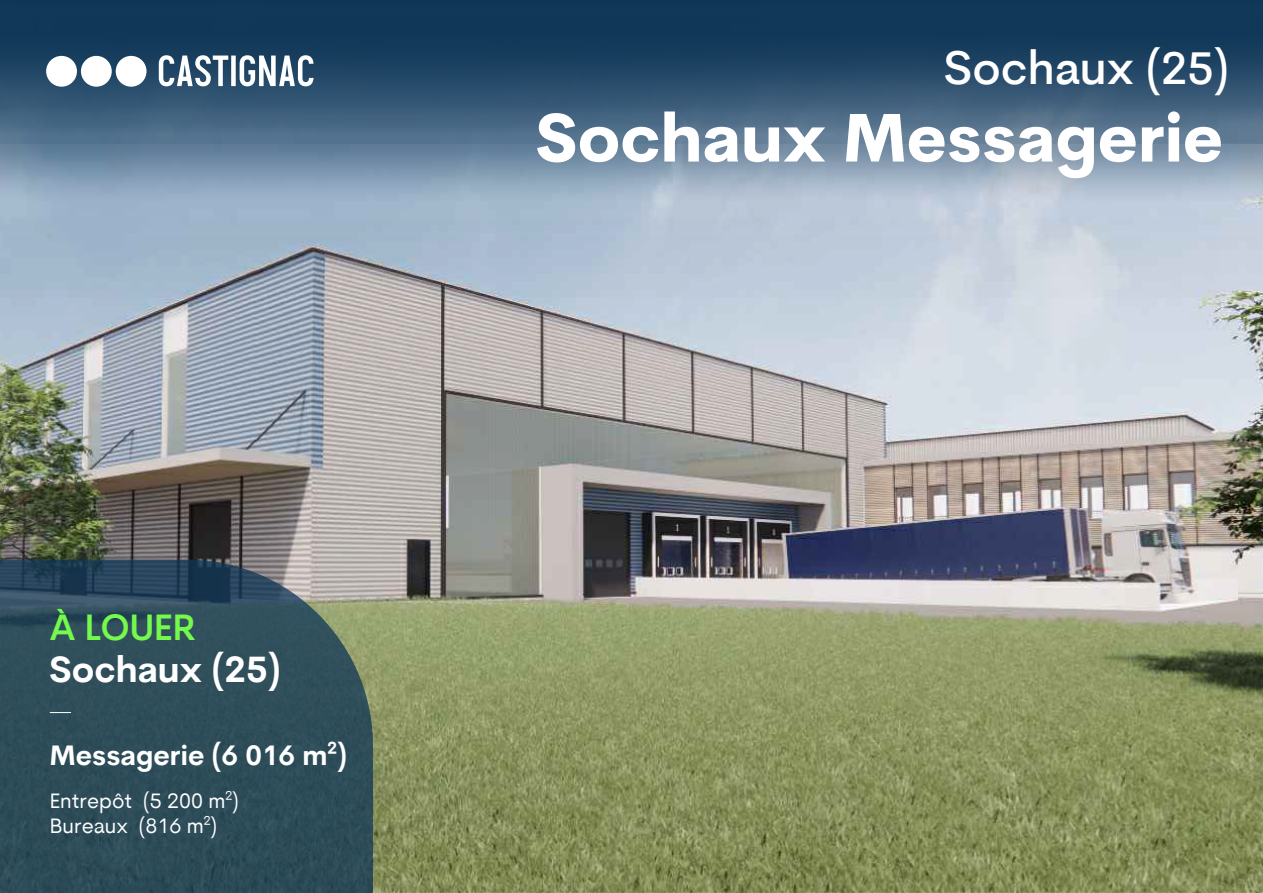
<style>
.page{position:relative;width:1263px;height:893px;background:#fff}
.page>*{position:absolute;margin:0;border:0;box-sizing:border-box;transform-origin:0 0}
.t1{font:800 66.75px "Cerebri Sans Pro";color:#fff}
.t2{font:500 46.5px "Cerebri Sans Pro";color:#fff}
.t3{font:600 36.15px "Cerebri Sans Pro";color:#75f94c}
.t4{font:700 36px "Cerebri Sans Pro";color:#fff}
.t5{font:700 27.75px "Cerebri Sans Pro";color:#fff}
.t6{font:21px/25.2px "Cerebri Sans Pro";color:#fff}
.s1{font-size:45px}
</style>
<div class="page">
<img style="left:0;top:0;width:1263px;height:893px">
<svg style="left:0;top:560px;width:373px;height:333px;background:#34515d"></svg>
<svg style="left:159px;top:55px;width:154px;height:31px"></svg>
<div style="left:116px;top:56px;width:31px;height:31px;background:#fff;border-radius:50%"></div>
<div style="left:81px;top:56px;width:31px;height:31px;background:#fff;border-radius:50%"></div>
<div style="left:46px;top:56px;width:31px;height:31px;background:#fff;border-radius:50%"></div>
<svg style="left:50px;top:712px;width:21px;height:1px"></svg>
<h3 class="t3" style="left:50px;top:602px;width:148px">À LOUER</h3>
<h3 class="t4" style="left:50px;top:644px;width:232px">Sochaux (25)</h3>
<h3 class="t5" style="left:50px;top:735px;width:299px">Messagerie (6 016 m²)</h3>
<p class="t6" style="left:50px;top:787px;width:191px">Entrepôt (5 200 m²)<br>Bureaux (816 m²)</p>
<h2 class="t2" style="left:944px;top:36px;width:286px">Sochaux <span class="s1">(25)</span></h2>
<h1 class="t1" style="left:537px;top:89px;width:688px">Sochaux Messagerie</h1>
</div>
